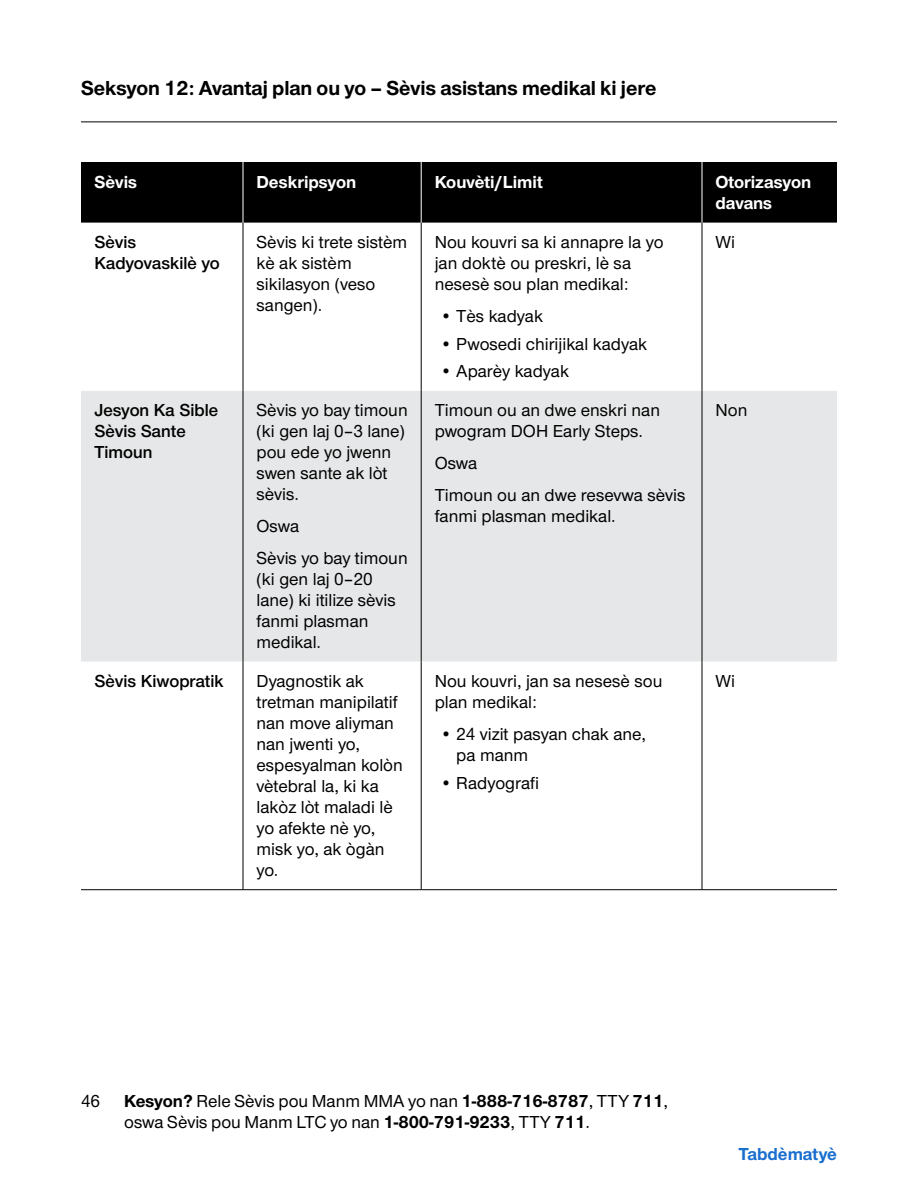
<style>
.page{position:relative;width:918px;height:1188px;background:#fff}
.page>*{position:absolute;margin:0;border:0;box-sizing:border-box;transform-origin:0 0}
.t1{font:700 21px "UHC Sans";color:#000}
.Table___body{font:500 18px/21px "UHC Sans";color:#000}
.Table___SemiBold{font:600 18px/21px "UHC Sans";color:#000}
.Table___headers_-_RE{font:700 18px/21.6px "UHC Sans";color:#fff}
.t2{font:700 18px "UHC Sans";color:#196ecf}
.s1{font-weight:700}
</style>
<div class="page">
<hr style="left:81px;top:122px;width:756px;height:1px;background:#000">
<div style="left:81px;top:162px;width:756px;height:61px;background:#000"></div>
<div style="left:81px;top:391px;width:756px;height:271px;background:#e6e7e8"></div>
<hr style="left:243px;top:223px;width:1px;height:168px;background:#000">
<hr style="left:421px;top:223px;width:1px;height:168px;background:#000">
<hr style="left:702px;top:223px;width:1px;height:168px;background:#000">
<hr style="left:243px;top:391px;width:1px;height:271px;background:#000">
<hr style="left:421px;top:391px;width:1px;height:271px;background:#000">
<hr style="left:702px;top:391px;width:1px;height:271px;background:#000">
<hr style="left:243px;top:662px;width:1px;height:228px;background:#000">
<hr style="left:421px;top:662px;width:1px;height:228px;background:#000">
<hr style="left:702px;top:662px;width:1px;height:228px;background:#000">
<hr style="left:243px;top:162px;width:1px;height:61px;background:#fff">
<hr style="left:421px;top:162px;width:1px;height:61px;background:#fff">
<hr style="left:702px;top:162px;width:1px;height:61px;background:#fff">
<hr style="left:81px;top:889px;width:162px;height:1px;background:#000">
<hr style="left:243px;top:889px;width:178px;height:1px;background:#000">
<hr style="left:421px;top:889px;width:281px;height:1px;background:#000">
<hr style="left:702px;top:889px;width:135px;height:1px;background:#000">
<p class="t1" style="left:81px;top:74px;width:577px">Seksyon 12: Avantaj plan ou yo – Sèvis asistans medikal ki jere</p>
<p class="Table___headers_-_RE" style="left:94px;top:170px;width:44px">Sèvis</p>
<p class="Table___headers_-_RE" style="left:256px;top:170px;width:101px">Deskripsyon</p>
<p class="Table___headers_-_RE" style="left:435px;top:170px;width:110px">Kouvèti/Limit</p>
<p class="Table___headers_-_RE" style="left:716px;top:170px;width:97px">Otorizasyon davans</p>
<p class="Table___SemiBold" style="left:94px;top:231px;width:127px">Sèvis<br>Kadyovaskilè yo</p>
<p class="Table___body" style="left:256px;top:231px;width:152px">Sèvis ki trete sistèm kè ak sistèm sikilasyon (veso sangen).</p>
<p class="Table___body" style="left:435px;top:231px;width:230px">Nou kouvri sa ki annapre la yo jan doktè ou preskri, lè sa nesesè sou plan medikal:</p>
<p class="Table___body" style="left:716px;top:231px;width:21px">Wi</p>
<p class="Table___body" style="left:440px;top:305px;width:104px">• Tès kadyak</p>
<p class="Table___body" style="left:440px;top:332px;width:209px">• Pwosedi chirijikal kadyak</p>
<p class="Table___body" style="left:440px;top:360px;width:130px">• Aparèy kadyak</p>
<p class="Table___SemiBold" style="left:94px;top:399px;width:125px">Jesyon Ka Sible<br>Sèvis Sante<br>Timoun</p>
<p class="Table___body" style="left:256px;top:399px;width:153px">Sèvis yo bay timoun (ki gen laj 0–3 lane) pou ede yo jwenn swen sante ak lòt sèvis.</p>
<p class="Table___body" style="left:256px;top:515px;width:44px">Oswa</p>
<p class="Table___body" style="left:256px;top:547px;width:153px">Sèvis yo bay timoun (ki gen laj 0–20 lane) ki itilize sèvis fanmi plasman medikal.</p>
<p class="Table___body" style="left:435px;top:399px;width:227px">Timoun ou an dwe enskri nan pwogram DOH Early Steps.</p>
<p class="Table___body" style="left:435px;top:452px;width:44px">Oswa</p>
<p class="Table___body" style="left:435px;top:484px;width:252px">Timoun ou an dwe resevwa sèvis fanmi plasman medikal.</p>
<p class="Table___SemiBold" style="left:94px;top:670px;width:131px">Sèvis Kiwopratik</p>
<p class="Table___body" style="left:256px;top:670px;width:148px">Dyagnostik ak tretman manipilatif nan move aliyman nan jwenti yo, espesyalman kolòn vètebral la, ki ka lakòz lòt maladi lè yo afekte nè yo, misk yo, ak ògàn yo.</p>
<p class="Table___body" style="left:435px;top:670px;width:229px">Nou kouvri, jan sa nesesè sou plan medikal:</p>
<p class="Table___body" style="left:456px;top:723px;width:191px;text-indent:-16px">• 24 vizit pasyan chak ane, pa manm</p>
<p class="Table___body" style="left:440px;top:771px;width:101px">• Radyografi</p>
<p class="Table___body" style="left:716px;top:399px;width:33px">Non</p>
<p class="Table___body" style="left:716px;top:670px;width:21px">Wi</p>
<p class="Table___body" style="left:81px;top:1090px;width:21px">46</p>
<p class="Table___body" style="left:124px;top:1090px;width:545px"><span class="s1">Kesyon?</span> Rele Sèvis pou Manm MMA yo nan <span class="s1">1-888-716-8787</span>, TTY <span class="s1">711</span>, oswa Sèvis pou Manm LTC yo nan <span class="s1">1-800-791-9233</span>, TTY <span class="s1">711</span>.</p>
<p class="t2" style="left:739px;top:1142px;width:100px">Tabdèmatyè</p>
</div>
